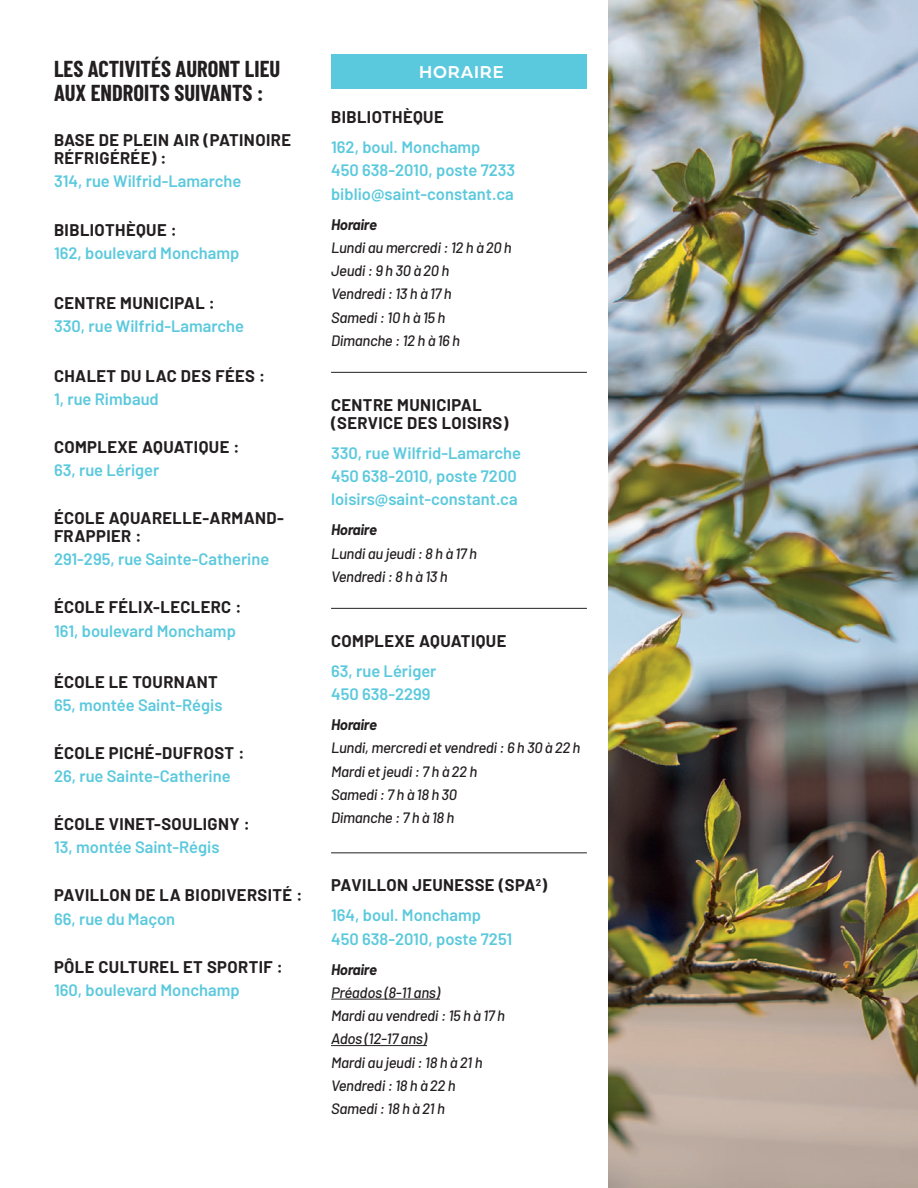
<style>
.page{position:relative;width:918px;height:1188px;background:#fff}
.page>*{position:absolute;margin:0;border:0;box-sizing:border-box;transform-origin:0 0}
.t1{font:700 22.5px/24px "Barlow Condensed";color:#231f20}
.t2{font:18px "Fieldwork Geo Demibold";letter-spacing:.04em;color:#fff}
.t3{font:600 16.5px/23.2px "Barlow";color:#5bc9dd}
.t4{font:700 16.5px/18px "Barlow";letter-spacing:.025em;color:#231f20}
.t5{font:italic 500 15px/23.2px "Barlow";letter-spacing:-.02em;color:#231f20}
.t6{font:italic 700 15px "Barlow";letter-spacing:-.02em;color:#231f20}
.s1{font-weight:600;color:#5bc9dd}
</style>
<div class="page">
<div style="left:331px;top:54px;width:256px;height:35px;background:#5bc9dd"></div>
<hr style="left:331px;top:372px;width:256px;height:1px;background:#231f20">
<hr style="left:331px;top:608px;width:256px;height:1px;background:#231f20">
<hr style="left:331px;top:852px;width:256px;height:1px;background:#231f20">
<hr style="left:331px;top:999px;width:109px;height:1px;background:#231f20">
<hr style="left:331px;top:1045px;width:96px;height:1px;background:#231f20">
<img style="left:608px;top:0;width:310px;height:1188px">
<h1 class="t1" style="left:54px;top:55px;width:228px">LES ACTIVITÉS AURONT LIEU<br>AUX ENDROITS SUIVANTS :</h1>
<p class="t4" style="left:54px;top:129px;width:238px">BASE DE PLEIN AIR (PATINOIRE<br>RÉFRIGÉRÉE) :</p>
<p class="t3" style="left:54px;top:168px;width:189px">314, rue Wilfrid-Lamarche</p>
<p class="t4" style="left:54px;top:220px;width:124px">BIBLIOTHÈQUE :</p>
<p class="t3" style="left:54px;top:241px;width:187px">162, boulevard Monchamp</p>
<p class="t4" style="left:54px;top:293px;width:162px">CENTRE MUNICIPAL :</p>
<p class="t3" style="left:54px;top:313px;width:192px">330, rue Wilfrid-Lamarche</p>
<p class="t4" style="left:54px;top:366px;width:213px">CHALET DU LAC DES FÉES :</p>
<p class="t3" style="left:54px;top:386px;width:106px">1, rue Rimbaud</p>
<p class="t4" style="left:54px;top:437px;width:187px">COMPLEXE AQUATIQUE :</p>
<p class="t3" style="left:54px;top:457px;width:107px">63, rue Lériger</p>
<p class="t4" style="left:54px;top:508px;width:231px">ÉCOLE AQUARELLE-ARMAND-<br>FRAPPIER :</p>
<p class="t3" style="left:54px;top:547px;width:217px">291-295, rue Sainte-Catherine</p>
<p class="t4" style="left:54px;top:597px;width:189px">ÉCOLE FÉLIX-LECLERC :</p>
<p class="t3" style="left:54px;top:618px;width:183px">161, boulevard Monchamp</p>
<p class="t4" style="left:54px;top:672px;width:165px">ÉCOLE LE TOURNANT</p>
<p class="t3" style="left:54px;top:692px;width:170px">65, montée Saint-Régis</p>
<p class="t4" style="left:54px;top:743px;width:192px">ÉCOLE PICHÉ-DUFROST :</p>
<p class="t3" style="left:54px;top:763px;width:178px">26, rue Sainte-Catherine</p>
<p class="t4" style="left:54px;top:814px;width:197px">ÉCOLE VINET-SOULIGNY :</p>
<p class="t3" style="left:54px;top:835px;width:167px">13, montée Saint-Régis</p>
<p class="t4" style="left:54px;top:885px;width:250px">PAVILLON DE LA BIODIVERSITÉ :</p>
<p class="t3" style="left:54px;top:906px;width:123px">66, rue du Maçon</p>
<p class="t4" style="left:54px;top:957px;width:230px">PÔLE CULTUREL ET SPORTIF :</p>
<p class="t3" style="left:54px;top:977px;width:187px">160, boulevard Monchamp</p>
<p class="t2" style="left:419px;top:58px;width:86px">HORAIRE</p>
<p class="t4" style="left:331px;top:107px;width:114px">BIBLIOTHÈQUE</p>
<p class="t3" style="left:331px;top:134px;width:186px">162, boul. Monchamp<br>450 638-2010, poste 7233 biblio@saint-constant.ca</p>
<p class="t6" style="left:331px;top:213px;width:47px">Horaire</p>
<p class="t5" style="left:331px;top:235px;width:182px">Lundi au mercredi : 12 h à 20 h<br>Jeudi : 9 h 30 à 20 h<br>Vendredi : 13 h à 17 h<br>Samedi : 10 h à 15 h<br>Dimanche : 12 h à 16 h</p>
<p class="t4" style="left:331px;top:395px;width:179px">CENTRE MUNICIPAL (SERVICE DES LOISIRS)</p>
<p class="t3" style="left:331px;top:440px;width:192px">330, rue Wilfrid-Lamarche<br>450 638-2010, poste 7200 loisirs@saint-constant.ca</p>
<p class="t6" style="left:331px;top:519px;width:47px">Horaire</p>
<p class="t5" style="left:331px;top:540px;width:148px">Lundi au jeudi : 8 h à 17 h<br>Vendredi : 8 h à 13 h</p>
<p class="t4" style="left:331px;top:631px;width:177px">COMPLEXE AQUATIQUE</p>
<p class="t3" style="left:331px;top:658px;width:107px">63, rue Lériger<br>450 638-2299</p>
<p class="t6" style="left:331px;top:714px;width:47px">Horaire</p>
<p class="t5" style="left:331px;top:735px;width:251px">Lundi, mercredi et vendredi : 6 h 30 à 22 h<br>Mardi et jeudi : 7 h à 22 h<br>Samedi : 7 h à 18 h 30<br>Dimanche : 7 h à 18 h</p>
<p class="t4" style="left:331px;top:869px;width:218px;line-height:30px">PAVILLON JEUNESSE (SPA<sup>2</sup>)<br><span class="s1">164, boul. Monchamp</span></p>
<p class="t3" style="left:331px;top:926px;width:183px">450 638-2010, poste 7251</p>
<p class="t6" style="left:331px;top:958px;width:47px">Horaire</p>
<p class="t5" style="left:331px;top:980px;width:176px">Préados (8-11 ans)<br>Mardi au vendredi : 15 h à 17 h<br>Ados (12-17 ans)<br>Mardi au jeudi : 18 h à 21 h<br>Vendredi : 18 h à 22 h<br>Samedi : 18 h à 21 h</p>
</div>
